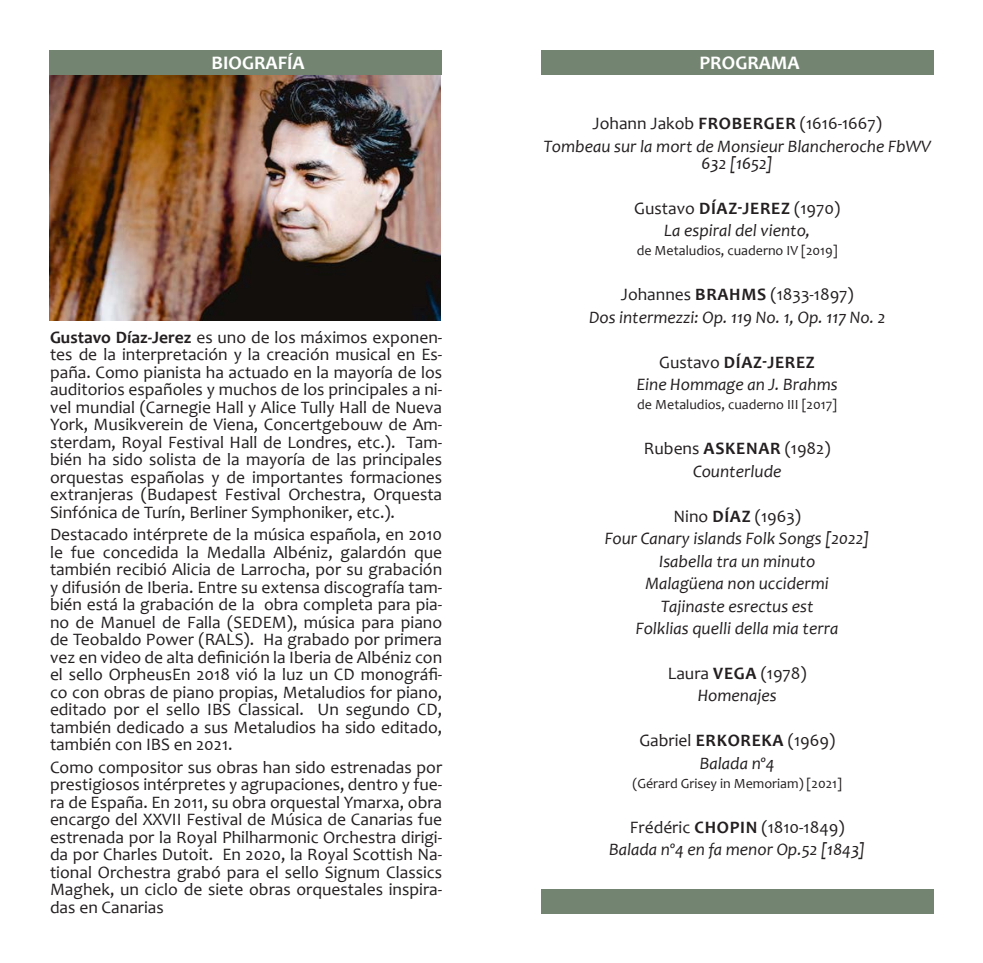
<style>
.page{position:relative;width:983px;height:963px;background:#fff}
.page>*{position:absolute;margin:0;border:0;box-sizing:border-box;transform-origin:0 0}
.Normal__Web{font:700 19.25px "Candara";color:#fff}
.t1{font:17.5px/17.5px "Candara";color:#231f20;text-align:justify}
.t2{font:italic 17.5px/17.5px "Candara";color:#231f20;text-align:center}
.t3{font:700 17.5px "Candara";letter-spacing:.04em;color:#231f20}
.t4{font:14px "Candara";color:#231f20}
.s1{font-weight:700}
.s2{font-weight:400}
</style>
<div class="page">
<div style="left:50px;top:50px;width:391px;height:24px;background:#738571"></div>
<div style="left:541px;top:50px;width:392px;height:24px;background:#738571"></div>
<img style="left:50px;top:75px;width:391px;height:246px">
<div style="left:541px;top:889px;width:392px;height:25px;background:#738571"></div>
<p class="Normal__Web" style="left:211px;top:51px;width:94px">BIOGRAFÍA</p>
<p class="Normal__Web" style="left:699px;top:51px;width:102px">PROGRAMA</p>
<p class="t1" style="left:50px;top:328px;width:393px"><span class="s1">Gustavo Díaz-Jerez</span> es uno de los máximos exponen&shy;tes de la interpretación y la creación musical en Es&shy;paña. Como pianista ha actuado en la mayoría de los auditorios españoles y muchos de los principales a ni&shy;vel mundial (Carnegie Hall y Alice Tully Hall de Nueva York, Musikverein de Viena, Concertgebouw de Am&shy;sterdam, Royal Festival Hall de Londres, etc.). Tam&shy;bién ha sido solista de la mayoría de las principales orquestas españolas y de importantes formaciones extranjeras (Budapest Festival Orchestra, Orquesta Sinfónica de Turín, Berliner Symphoniker, etc.).</p>
<p class="t1" style="left:50px;top:525px;width:393px">Destacado intérprete de la música española, en 2010 le fue concedida la Medalla Albéniz, galardón que también recibió Alicia de Larrocha, por su grabación y difusión de Iberia. Entre su extensa discografía tam&shy;bién está la grabación de la obra completa para pia&shy;no de Manuel de Falla (SEDEM), música para piano de Teobaldo Power (RALS). Ha grabado por primera vez en video de alta definición la Iberia de Albéniz con el sello OrpheusEn 2018 vió la luz un CD monográfi&shy;co con obras de piano propias, Metaludios for piano, editado por el sello IBS Classical. Un segundo CD, también dedicado a sus Metaludios ha sido editado, también con IBS en 2021.</p>
<p class="t1" style="left:50px;top:758px;width:393px">Como compositor sus obras han sido estrenadas por prestigiosos intérpretes y agrupaciones, dentro y fue&shy;ra de España. En 2011, su obra orquestal Ymarxa, obra encargo del XXVII Festival de Música de Canarias fue estrenada por la Royal Philharmonic Orchestra dirigi&shy;da por Charles Dutoit. En 2020, la Royal Scottish Na&shy;tional Orchestra grabó para el sello Signum Classics Maghek, un ciclo de siete obras orquestales inspira&shy;das en Canarias</p>
<p class="t1" style="left:592px;top:114px;width:291px">Johann Jakob <span class="s1">FROBERGER</span> (1616-1667)</p>
<p class="t2" style="left:543px;top:137px;width:389px">Tombeau sur la mort de Monsieur Blancheroche FbWV<br>632 [1652]</p>
<p class="t1" style="left:634px;top:199px;width:207px">Gustavo <span class="s1">DÍAZ-JEREZ</span> (1970)</p>
<p class="t2" style="left:664px;top:222px;width:148px">La espiral del viento,</p>
<p class="t4" style="left:636px;top:242px;width:202px">de Metaludios, cuaderno IV [2019]</p>
<p class="t1" style="left:620px;top:286px;width:234px">Johannes <span class="s1">BRAHMS</span> (1833-1897)</p>
<p class="t2" style="left:589px;top:308px;width:298px">Dos intermezzi: Op. 119 No. 1, Op. 117 No. 2</p>
<p class="t3" style="left:659px;top:351px;width:157px"><span class="s2">Gustavo</span> DÍAZ-JEREZ</p>
<p class="t2" style="left:636px;top:375px;width:202px">Eine Hommage an J. Brahms</p>
<p class="t4" style="left:637px;top:396px;width:201px">de Metaludios, cuaderno III [2017]</p>
<p class="t1" style="left:643px;top:439px;width:188px">Rubens <span class="s1">ASKENAR</span> (1982)</p>
<p class="t2" style="left:693px;top:462px;width:90px">Counterlude</p>
<p class="t1" style="left:673px;top:507px;width:129px">Nino <span class="s1">DÍAZ</span> (1963)</p>
<p class="t2" style="left:604px;top:529px;width:266px">Four Canary islands Folk Songs [2022]</p>
<p class="t2" style="left:659px;top:552px;width:158px">Isabella tra un minuto</p>
<p class="t2" style="left:645px;top:574px;width:185px">Malagüena non uccidermi</p>
<p class="t2" style="left:660px;top:596px;width:154px">Tajinaste esrectus est</p>
<p class="t2" style="left:635px;top:619px;width:204px">Folklias quelli della mia terra</p>
<p class="t1" style="left:667px;top:664px;width:140px">Laura <span class="s1">VEGA</span> (1978)</p>
<p class="t2" style="left:697px;top:686px;width:80px">Homenajes</p>
<p class="t1" style="left:639px;top:731px;width:197px">Gabriel <span class="s1">ERKOREKA</span> (1969)</p>
<p class="t2" style="left:699px;top:754px;width:76px">Balada nº4</p>
<p class="t4" style="left:632px;top:774px;width:211px">(Gérard Grisey in Memoriam) [2021]</p>
<p class="t1" style="left:629px;top:818px;width:216px">Frédéric <span class="s1">CHOPIN</span> (1810-1849)</p>
<p class="t2" style="left:609px;top:840px;width:258px">Balada nº4 en fa menor Op.52 [1843]</p>
</div>
